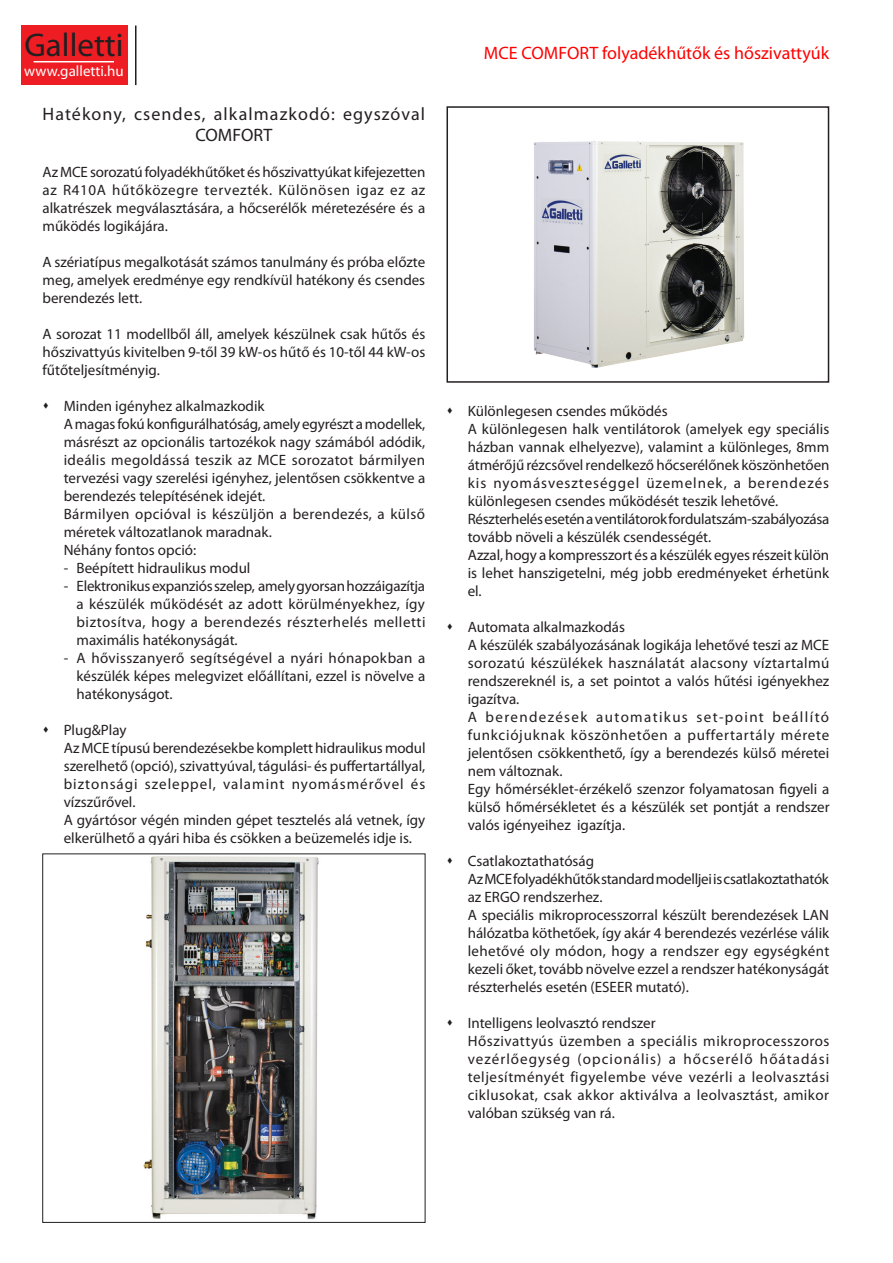
<style>
.page{position:relative;width:893px;height:1263px;background:#fff}
.page>*{position:absolute;margin:0;border:0;box-sizing:border-box;transform-origin:0 0}
.t1{font:33px "Myriad Pro";color:#231f20}
.t2{font:18px/21.6px "Myriad Pro";letter-spacing:.06em;color:#231f20;text-align:center}
.t3{font:18px "Myriad Pro";color:#f00}
.Body_Text{font:15px/18px "Myriad Pro";color:#231f20;text-align:justify}
.Body_Text-2{font:15px/18px "Myriad Pro";letter-spacing:.025em;color:#231f20}
.Body_Text-3{font:15px/18px "Myriad Pro";letter-spacing:-.02em;color:#231f20}
.t4{font:15px "Myriad Pro";color:#fff}
</style>
<div class="page">
<div style="left:21px;top:26px;width:107px;height:59px;background:#ee1d23"></div>
<hr style="left:34px;top:61px;width:80px;height:1px;background:#fff">
<hr style="left:135px;top:26px;width:1px;height:59px;background:#231f20">
<img style="left:534px;top:141px;width:210px;height:227px">
<div style="left:446px;top:106px;width:383px;height:277px;border:2px solid #231f20"></div>
<img style="left:143px;top:853px;width:181px;height:370px">
<p class="t1" style="left:24px;top:25px;width:101px">Galletti</p>
<p class="t4" style="left:24px;top:62px;width:101px">www.galletti.hu</p>
<p class="t2" style="left:43px;top:103px;width:384px">Hatékony, csendes, alkalmazkodó: egyszóval<br>COMFORT</p>
<p class="Body_Text" style="left:43px;top:163px;width:384px">Az MCE sorozatú folyadékhűtőket és hőszivattyúkat kifejezetten az R410A hűtőközegre tervezték. Különösen igaz ez az alkatrészek megválasztására, a hőcserélők méretezésére és a működés logikájára.</p>
<p class="Body_Text" style="left:43px;top:253px;width:384px">A szériatípus megalkotását számos tanulmány és próba előzte meg, amelyek eredménye egy rendkívül hatékony és csendes berendezés lett.</p>
<p class="Body_Text" style="left:43px;top:325px;width:384px">A sorozat 11 modellből áll, amelyek készülnek csak hűtős és hőszivattyús kivitelben 9-től 39 kW-os hűtő és 10-től 44 kW-os fűtőteljesítményig.</p>
<p class="Body_Text" style="left:43px;top:397px;width:224px">▲ Minden igényhez alkalmazkodik</p>
<p class="Body_Text" style="left:64px;top:415px;width:363px">A magas fokú konfigurálhatóság, amely egyrészt a modellek, másrészt az opcionális tartozékok nagy számából adódik, ideális megoldássá teszik az MCE sorozatot bármilyen tervezési vagy szerelési igényhez, jelentősen csökkentve a berendezés telepítésének idejét.</p>
<p class="Body_Text-2" style="left:64px;top:505px;width:363px">Bármilyen opcióval is készüljön a berendezés, a külső méretek változatlanok maradnak.</p>
<p class="Body_Text" style="left:64px;top:541px;width:134px">Néhány fontos opció:</p>
<p class="Body_Text" style="left:64px;top:559px;width:188px">- Beépített hidraulikus modul</p>
<p class="Body_Text" style="left:77px;top:577px;width:350px;text-indent:-13px">- Elektronikus expanziós szelep, amely gyorsan hozzáigazítja a készülék működését az adott körülményekhez, így biztosítva, hogy a berendezés részterhelés melletti maximális hatékonyságát.</p>
<p class="Body_Text" style="left:77px;top:649px;width:350px;text-indent:-13px">- A hővisszanyerő segítségével a nyári hónapokban a készülék képes melegvizet előállítani, ezzel is növelve a hatékonyságot.</p>
<p class="Body_Text" style="left:43px;top:721px;width:86px">▲ Plug&amp;Play</p>
<p class="Body_Text" style="left:64px;top:739px;width:363px">Az MCE típusú berendezésekbe komplett hidraulikus modul szerelhető (opció), szivattyúval, tágulási- és puffertartállyal, biztonsági szeleppel, valamint nyomásmérővel és vízszűrővel.</p>
<p class="Body_Text" style="left:64px;top:811px;width:363px">A gyártósor végén minden gépet tesztelés alá vetnek, így elkerülhető a gyári hiba és csökken a beüzemelés idje is.</p>
<p class="t3" style="left:484px;top:42px;width:347px">MCE COMFORT folyadékhűtők és hőszivattyúk</p>
<p class="Body_Text" style="left:446px;top:401px;width:223px">▲ Különlegesen csendes működés</p>
<p class="Body_Text" style="left:468px;top:419px;width:363px">A különlegesen halk ventilátorok (amelyek egy speciális házban vannak elhelyezve), valamint a különleges, 8mm átmérőjű rézcsővel rendelkező hőcserélőnek köszönhetően kis nyomásveszteséggel üzemelnek, a berendezés különlegesen csendes működését teszik lehetővé.</p>
<p class="Body_Text" style="left:468px;top:509px;width:363px">Részterhelés esetén a ventilátorok fordulatszám-szabályozása tovább növeli a készülék csendességét.</p>
<p class="Body_Text" style="left:468px;top:545px;width:363px">Azzal, hogy a kompresszort és a készülék egyes részeit külön is lehet hanszigetelni, még jobb eredményeket érhetünk el.</p>
<p class="Body_Text" style="left:446px;top:617px;width:180px">▲ Automata alkalmazkodás</p>
<p class="Body_Text" style="left:468px;top:635px;width:363px">A készülék szabályozásának logikája lehetővé teszi az MCE sorozatú készülékek használatát alacsony víztartalmú rendszereknél is, a set pointot a valós hűtési igényekhez igazítva.</p>
<p class="Body_Text" style="left:468px;top:707px;width:363px">A berendezések automatikus set-point beállító funkciójuknak köszönhetően a puffertartály mérete jelentősen csökkenthető, így a berendezés külső méretei nem változnak.</p>
<p class="Body_Text" style="left:468px;top:779px;width:363px">Egy hőmérséklet-érzékelő szenzor folyamatosan figyeli a külső hőmérsékletet és a készülék set pontját a rendszer valós igényeihez igazítja.</p>
<p class="Body_Text" style="left:446px;top:851px;width:149px">▲ Csatlakoztathatóság</p>
<p class="Body_Text-3" style="left:468px;top:869px;width:363px">Az MCE folyadékhűtők standard modelljei is csatlakoztathatók az ERGO rendszerhez.</p>
<p class="Body_Text" style="left:468px;top:905px;width:363px">A speciális mikroprocesszorral készült berendezések LAN hálózatba köthetőek, így akár 4 berendezés vezérlése válik lehetővé oly módon, hogy a rendszer egy egységként kezeli őket, tovább növelve ezzel a rendszer hatékonyságát részterhelés esetén (ESEER mutató).</p>
<p class="Body_Text" style="left:446px;top:1013px;width:211px">▲ Intelligens leolvasztó rendszer</p>
<p class="Body_Text" style="left:468px;top:1031px;width:363px">Hőszivattyús üzemben a speciális mikroprocesszoros vezérlőegység (opcionális) a hőcserélő hőátadási teljesítményét figyelembe véve vezérli a leolvasztási ciklusokat, csak akkor aktiválva a leolvasztást, amikor valóban szükség van rá.</p>
</div>
